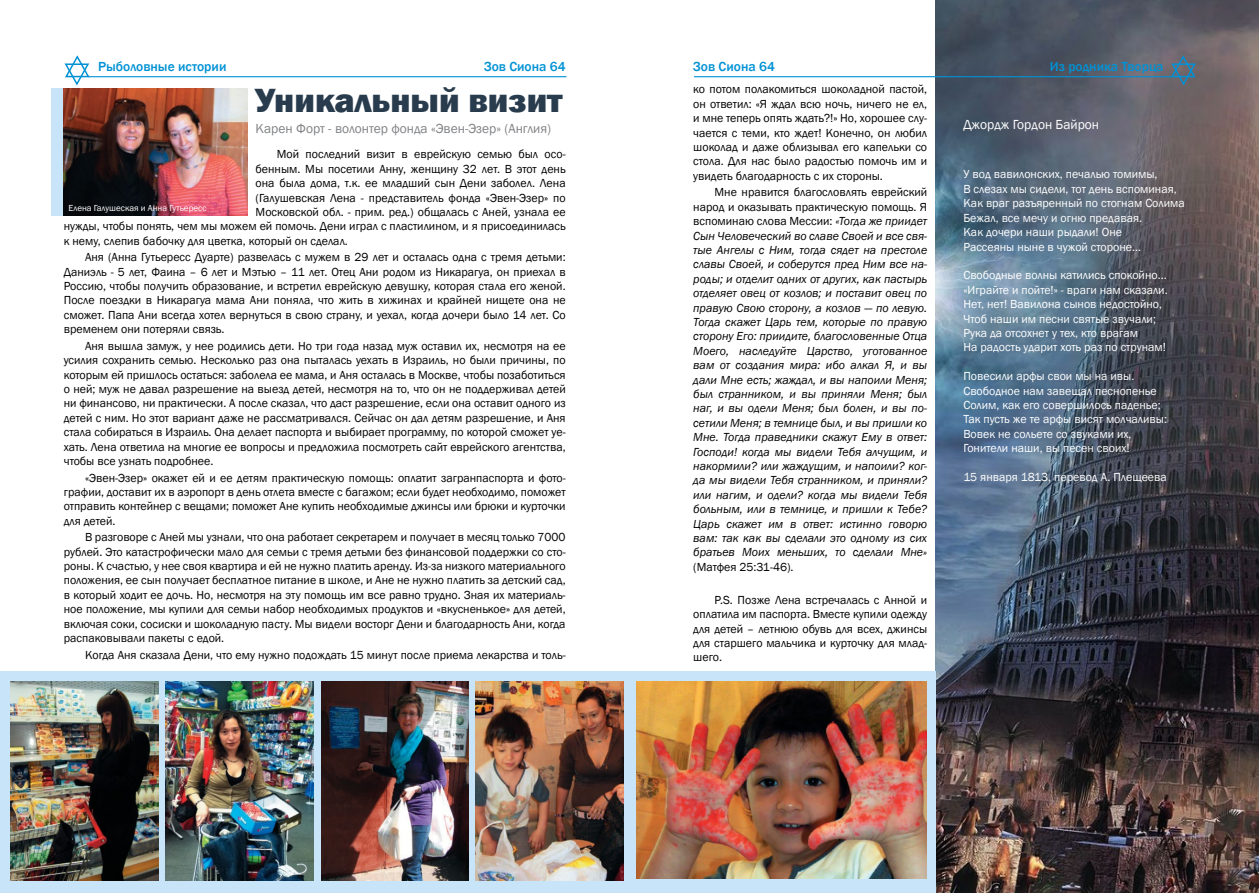
<style>
.page{position:relative;width:1259px;height:893px;background:#fff}
.page>*{position:absolute;margin:0;border:0;box-sizing:border-box;transform-origin:0 0}
.t1{font:800 34.5px "Franklin Gothic";color:#293c4d}
.t2{font:500 13.5px "Franklin Gothic";color:#0092d5}
.t3{font:13.5px "Franklin Gothic";color:#808285}
.t4{font:13.5px "Franklin Gothic";color:#fff}
.t5{font:12px/14.4px "Franklin Gothic";color:#000;text-align:justify}
.t6{font:italic 12px/14.4px "Franklin Gothic";color:#000;text-align:justify}
.t7{font:12px/14.4px "Franklin Gothic";color:#fff}
.t8{font:9px "Franklin Gothic";color:#fff}
.s1{font-style:normal}
</style>
<div class="page">
<img style="left:935px;top:0;width:324px;height:893px">
<div style="left:0;top:672px;width:935px;height:221px;background:#c7e4f8"></div>
<hr style="left:694px;top:76px;width:477px;height:1px;background:#0092d5">
<svg style="left:1169px;top:55px;width:28px;height:31px"></svg>
<hr style="left:89px;top:76px;width:477px;height:1px;background:#0092d5">
<svg style="left:64px;top:55px;width:27px;height:31px"></svg>
<img style="left:476px;top:682px;width:148px;height:198px">
<img style="left:321px;top:682px;width:148px;height:198px">
<img style="left:10px;top:682px;width:148px;height:198px">
<img style="left:636px;top:682px;width:290px;height:197px">
<img style="left:166px;top:682px;width:148px;height:198px">
<div style="left:51px;top:88px;width:13px;height:128px;background:#c7e4f8"></div>
<img style="left:64px;top:88px;width:184px;height:128px">
<p class="t2" style="left:98px;top:58px;width:130px">Рыболовные истории</p>
<p class="t2" style="left:484px;top:58px;width:83px">Зов Сиона 64</p>
<p class="t2" style="left:693px;top:58px;width:83px">Зов Сиона 64</p>
<p class="t2" style="left:1050px;top:58px;width:115px">Из родника Творца</p>
<h1 class="t1" style="left:256px;top:78px;width:308px">Уникальный визит</h1>
<p class="t3" style="left:256px;top:120px;width:297px">Карен Форт - волонтер фонда «Эвен-Эзер» (Англия)</p>
<p class="t5" style="left:277px;top:147px;width:290px">Мой последний визит в еврейскую семью был осо-</p>
<p class="t5" style="left:256px;top:162px;width:311px">бенным. Мы посетили Анну, женщину 32 лет. В этот день</p>
<p class="t5" style="left:256px;top:176px;width:311px">она была дома, т.к. ее младший сын Дени заболел. Лена</p>
<p class="t5" style="left:256px;top:191px;width:311px">(Галушевская Лена - представитель фонда «Эвен-Эзер» по</p>
<p class="t5" style="left:256px;top:205px;width:311px">Московской обл. - прим. ред.) общалась с Аней, узнала ее</p>
<p class="t5" style="left:64px;top:219px;width:503px">нужды, чтобы понять, чем мы можем ей помочь. Дени играл с пластилином, и я присоединилась</p>
<p class="t5" style="left:64px;top:234px;width:286px">к нему, слепив бабочку для цветка, который он сделал.</p>
<p class="t5" style="left:64px;top:250px;width:503px;text-indent:21px">Аня (Анна Гутьересс Дуарте) развелась с мужем в 29 лет и осталась одна с тремя детьми:<br>Даниэль - 5 лет, Фаина – 6 лет и Мэтью – 11 лет. Отец Ани родом из Никарагуа, он приехал в Россию, чтобы получить образование, и встретил еврейскую девушку, которая стала его женой.<br>После поездки в Никарагуа мама Ани поняла, что жить в хижинах и крайней нищете она не сможет. Папа Ани всегда хотел вернуться в свою страну, и уехал, когда дочери было 14 лет. Со временем они потеряли связь.</p>
<p class="t5" style="left:64px;top:339px;width:503px;text-indent:21px">Аня вышла замуж, у нее родились дети. Но три года назад муж оставил их, несмотря на ее усилия сохранить семью. Несколько раз она пыталась уехать в Израиль, но были причины, по которым ей пришлось остаться: заболела ее мама, и Аня осталась в Москве, чтобы позаботиться о ней; муж не давал разрешение на выезд детей, несмотря на то, что он не поддерживал детей ни финансово, ни практически. А после сказал, что даст разрешение, если она оставит одного из детей с ним. Но этот вариант даже не рассматривался. Сейчас он дал детям разрешение, и Аня стала собираться в Израиль. Она делает паспорта и выбирает программу, по которой сможет уе&shy;хать. Лена ответила на многие ее вопросы и предложила посмотреть сайт еврейского агентства, чтобы все узнать подробнее.</p>
<p class="t5" style="left:64px;top:471px;width:503px;text-indent:21px">«Эвен-Эзер» окажет ей и ее детям практическую помощь: оплатит загранпаспорта и фото&shy;графии, доставит их в аэропорт в день отлета вместе с багажом; если будет необходимо, поможет отправить контейнер с вещами; поможет Ане купить необходимые джинсы или брюки и курточки для детей.</p>
<p class="t5" style="left:64px;top:530px;width:503px;text-indent:21px">В разговоре с Аней мы узнали, что она работает секретарем и получает в месяц только 7000 рублей. Это катастрофически мало для семьи с тремя детьми без финансовой поддержки со сто&shy;роны. К счастью, у нее своя квартира и ей не нужно платить аренду. Из-за низкого материального положения, ее сын получает бесплатное питание в школе, и Ане не нужно платить за детский сад, в который ходит ее дочь. Но, несмотря на эту помощь им все равно трудно. Зная их материаль&shy;ное положение, мы купили для семьи набор необходимых продуктов и «вкусненькое» для детей, включая соки, сосиски и шоколадную пасту. Мы видели восторг Дени и благодарность Ани, когда распаковывали пакеты с едой.</p>
<p class="t5" style="left:85px;top:648px;width:482px">Когда Аня сказала Дени, что ему нужно подождать 15 минут после приема лекарства и толь-</p>
<p class="t5" style="left:693px;top:82px;width:235px">ко потом полакомиться шоколадной пастой, он ответил: «Я ждал всю ночь, ничего не ел, и мне теперь опять ждать?!» Но, хорошее слу&shy;чается с теми, кто ждет! Конечно, он любил шоколад и даже облизывал его капельки со стола. Для нас было радостью помочь им и увидеть благодарность с их стороны.</p>
<p class="t6" style="left:693px;top:185px;width:235px;text-indent:21px"><span class="s1">Мне нравится благословлять еврейский народ и оказывать практическую помощь. Я вспоминаю слова Мессии:</span> «Тогда же приидет Сын Человеческий во славе Своей и все свя&shy;тые Ангелы с Ним, тогда сядет на престоле славы Своей, и соберутся пред Ним все на&shy;роды; и отделит одних от других, как пастырь отделяет овец от козлов; и поставит овец по правую Свою сторону, а козлов — по левую.<br>Тогда скажет Царь тем, которые по правую сторону Его: приидите, благословенные Отца Моего, наследуйте Царство, уготованное вам от создания мира: ибо алкал Я, и вы дали Мне есть; жаждал, и вы напоили Меня; был странником, и вы приняли Меня; был наг, и вы одели Меня; был болен, и вы по&shy;сетили Меня; в темнице был, и вы пришли ко Мне. Тогда праведники скажут Ему в ответ:<br>Господи! когда мы видели Тебя алчущим, и накормили? или жаждущим, и напоили? ког&shy;да мы видели Тебя странником, и приняли? или нагим, и одели? когда мы видели Тебя больным, или в темнице, и пришли к Тебе?<br>Царь скажет им в ответ: истинно говорю вам: так как вы сделали это одному из сих братьев Моих меньших, то сделали Мне»</p>
<p class="t5" style="left:693px;top:560px;width:102px">(Матфея 25:31-46).</p>
<p class="t5" style="left:693px;top:593px;width:235px;text-indent:21px">P.S. Позже Лена встречалась с Анной и оплатила им паспорта. Вместе купили одежду для детей – летнюю обувь для всех, джинсы для старшего мальчика и курточку для млад&shy;шего.</p>
<p class="t4" style="left:963px;top:116px;width:137px">Джордж Гордон Байрон</p>
<p class="t7" style="left:963px;top:168px;width:223px">У вод вавилонских, печалью томимы,<br>В слезах мы сидели, тот день вспоминая, Как враг разъяренный по стогнам Солима Бежал, все мечу и огню предавая.<br>Как дочери наши рыдали! Оне<br>Рассеяны ныне в чужой стороне...</p>
<p class="t7" style="left:963px;top:268px;width:206px">Свободные волны катились спокойно... «Играйте и пойте!» - враги нам сказали.<br>Нет, нет! Вавилона сынов недостойно, Чтоб наши им песни святые звучали; Рука да отсохнет у тех, кто врагам<br>На радость ударит хоть раз по струнам!</p>
<p class="t7" style="left:963px;top:369px;width:205px">Повесили арфы свои мы на ивы.<br>Свободное нам завещал песнопенье<br>Солим, как его совершилось паденье;<br>Так пусть же те арфы висят молчаливы:<br>Вовек не сольете со звуками их,<br>Гонители наши, вы песен своих!</p>
<p class="t7" style="left:963px;top:470px;width:205px">15 января 1813, перевод А. Плещеева</p>
<p class="t8" style="left:68px;top:203px;width:140px">Елена Галушеская и Анна Гутьересс</p>
</div>
